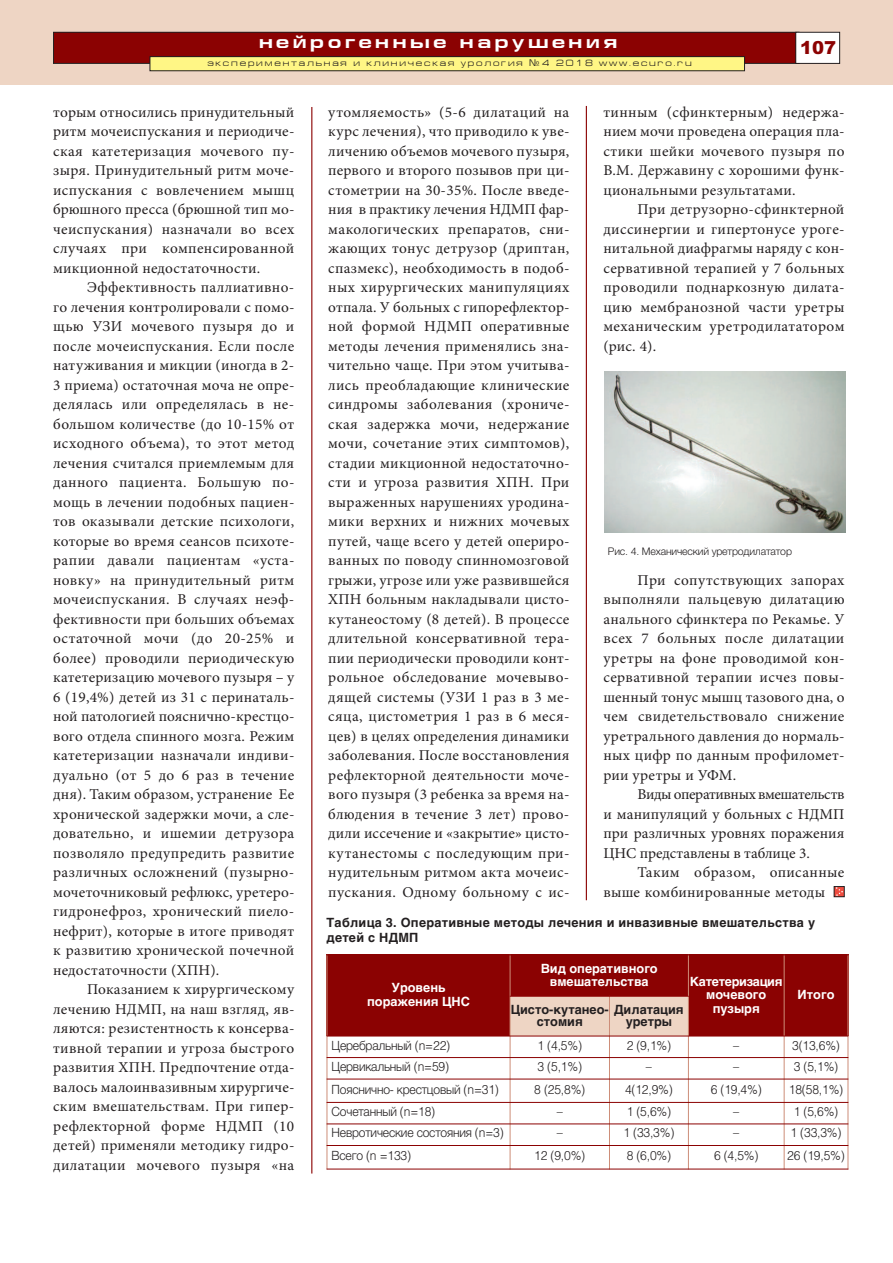
<style>
.page{position:relative;width:893px;height:1263px;background:#fff}
.page>*{position:absolute;margin:0;border:0;box-sizing:border-box;transform-origin:0 0}
.t1{font:700 18px "Europe Ext";letter-spacing:.2em;color:#fff}
.t2{font:900 18px "Arial";color:#8b0202}
.t3{font:15px/19.5px "Minion Pro";letter-spacing:.02em;color:#231f20;text-align:justify}
.t4{font:300 12.75px "Helvetica";letter-spacing:-.015em;color:#231f20;scale:.95 1}
.t5{font:700 12.75px/13.5px "Helvetica";color:#fff;text-align:center}
.t6{font:700 12.75px/15px "Helvetica";letter-spacing:.02em;color:#231f20}
.t7{font:700 12.75px/12px "Helvetica";color:#231f20}
.t8{font:300 10.5px "Helvetica";letter-spacing:-.015em;color:#231f20}
.t9{font:9px "Europe Ext Normal";letter-spacing:.2em;color:#231f20}
.s1{font-family:"Europe"}
</style>
<div class="page">
<hr style="left:311px;top:107px;width:1px;height:1066px;background:#8b0202">
<hr style="left:586px;top:106px;width:1px;height:794px;background:#8b0202">
<div style="left:834px;top:886px;width:10px;height:11px;border:1px solid #231f20"></div>
<svg style="left:835px;top:886px;width:9px;height:10px"></svg>
<div style="left:0;top:0;width:893px;height:85px;background:#eed5c4"></div>
<div style="left:54px;top:33px;width:745px;height:30px;background:#8b0202"></div>
<div style="left:53px;top:32px;width:746px;height:32px;border:1px solid #231f20"></div>
<div style="left:796px;top:33px;width:43px;height:30px;background:#fff"></div>
<div style="left:795px;top:32px;width:45px;height:32px;border:1px solid #231f20"></div>
<div style="left:150px;top:57px;width:594px;height:13px;background:#fff685"></div>
<div style="left:150px;top:56px;width:595px;height:15px;border:1px solid #231f20"></div>
<img style="left:605px;top:371px;width:241px;height:162px">
<div style="left:327px;top:954px;width:183px;height:82px;background:#8b0202"></div>
<div style="left:510px;top:954px;width:178px;height:42px;background:#8b0202"></div>
<div style="left:688px;top:954px;width:96px;height:82px;background:#8b0202"></div>
<div style="left:784px;top:954px;width:64px;height:82px;background:#8b0202"></div>
<div style="left:510px;top:996px;width:99px;height:40px;background:#eed5c4"></div>
<div style="left:609px;top:996px;width:79px;height:40px;background:#eed5c4"></div>
<hr style="left:327px;top:954px;width:1px;height:215px;background:#cd8d78">
<hr style="left:510px;top:954px;width:1px;height:215px;background:#cd8d78">
<hr style="left:609px;top:996px;width:1px;height:173px;background:#cd8d78">
<hr style="left:688px;top:954px;width:1px;height:215px;background:#cd8d78">
<hr style="left:784px;top:954px;width:1px;height:215px;background:#cd8d78">
<hr style="left:848px;top:954px;width:1px;height:215px;background:#cd8d78">
<hr style="left:327px;top:954px;width:521px;height:1px;background:#8b0202">
<hr style="left:510px;top:996px;width:179px;height:1px;background:#8b0202">
<hr style="left:327px;top:1036px;width:521px;height:1px;background:#8b0202">
<hr style="left:327px;top:1057px;width:521px;height:1px;background:#8b0202">
<hr style="left:327px;top:1079px;width:521px;height:1px;background:#8b0202">
<hr style="left:327px;top:1102px;width:521px;height:1px;background:#8b0202">
<hr style="left:327px;top:1123px;width:521px;height:1px;background:#8b0202">
<hr style="left:327px;top:1145px;width:521px;height:1px;background:#8b0202">
<hr style="left:327px;top:1169px;width:521px;height:1px;background:#8b0202">
<p class="t1" style="left:259px;top:31px;width:360px">нейрогенные нарушения</p>
<p class="t9" style="left:207px;top:58px;width:486px">экспериментальная и клиническая урология <span class="s1">¹</span>4 2018 www.ecuro.ru</p>
<p class="t2" style="left:800px;top:37px;width:38px">107</p>
<p class="t3" style="left:53px;top:104px;width:243px">торым относились принудительный ритм мочеиспускания и периодиче&shy;ская катетеризация мочевого пу&shy;зыря. Принудительный ритм моче&shy;испускания с вовлечением мышц брюшного пресса (брюшной тип мо&shy;чеиспускания) назначали во всех случаях при компенсированной микционной недостаточности.</p>
<p class="t3" style="left:53px;top:279px;width:243px;text-indent:34px">Эффективность паллиативно&shy;го лечения контролировали с помо&shy;щью УЗИ мочевого пузыря до и после мочеиспускания. Если после натуживания и микции (иногда в 2- 3 приема) остаточная моча не опре&shy;делялась или определялась в не&shy;большом количестве (до 10-15% от исходного объема), то этот метод лечения считался приемлемым для данного пациента. Большую по&shy;мощь в лечении подобных пациен&shy;тов оказывали детские психологи, которые во время сеансов психоте&shy;рапии давали пациентам «уста&shy;новку» на принудительный ритм мочеиспускания. В случаях неэф&shy;фективности при больших объемах остаточной мочи (до 20-25% и более) проводили периодическую катетеризацию мочевого пузыря – у 6 (19,4%) детей из 31 с перинаталь&shy;ной патологией пояснично-крестцо&shy;вого отдела спинного мозга. Режим катетеризации назначали индиви&shy;дуально (от 5 до 6 раз в течение дня). Таким образом, устранение Ее хронической задержки мочи, а сле&shy;довательно, и ишемии детрузора позволяло предупредить развитие различных осложнений (пузырно&shy;мочеточниковый рефлюкс, уретеро&shy;гидронефроз, хронический пиело&shy;нефрит), которые в итоге приводят к развитию хронической почечной недостаточности (ХПН).</p>
<p class="t3" style="left:53px;top:981px;width:243px;text-indent:34px">Показанием к хирургическому лечению НДМП, на наш взгляд, яв&shy;ляются: резистентность к консерва&shy;тивной терапии и угроза быстрого развития ХПН. Предпочтение отда&shy;валось малоинвазивным хирургиче&shy;ским вмешательствам. При гипер&shy;рефлекторной форме НДМП (10 детей) применяли методику гидро&shy;дилатации мочевого пузыря «на</p>
<p class="t3" style="left:328px;top:104px;width:243px">утомляемость» (5-6 дилатаций на курс лечения), что приводило к уве&shy;личению объемов мочевого пузыря, первого и второго позывов при ци&shy;стометрии на 30-35%. После введе&shy;ния в практику лечения НДМП фар&shy;макологических препаратов, сни&shy;жающих тонус детрузор (дриптан, спазмекс), необходимость в подоб&shy;ных хирургических манипуляциях отпала. У больных с гипорефлектор&shy;ной формой НДМП оперативные методы лечения применялись зна&shy;чительно чаще. При этом учитыва&shy;лись преобладающие клинические синдромы заболевания (хрониче&shy;ская задержка мочи, недержание мочи, сочетание этих симптомов), стадии микционной недостаточно&shy;сти и угроза развития ХПН. При выраженных нарушениях уродина&shy;мики верхних и нижних мочевых путей, чаще всего у детей опериро&shy;ванных по поводу спинномозговой грыжи, угрозе или уже развившейся ХПН больным накладывали цисто&shy;кутанеостому (8 детей). В процессе длительной консервативной тера&shy;пии периодически проводили конт&shy;рольное обследование мочевыво&shy;дящей системы (УЗИ 1 раз в 3 ме&shy;сяца, цистометрия 1 раз в 6 меся&shy;цев) в целях определения динамики заболевания. После восстановления рефлекторной деятельности моче&shy;вого пузыря (3 ребенка за время на&shy;блюдения в течение 3 лет) прово&shy;дили иссечение и «закрытие» цисто&shy;кутанестомы с последующим при&shy;нудительным ритмом акта мочеис&shy;пускания. Одному больному с ис-</p>
<p class="t3" style="left:603px;top:104px;width:243px">тинным (сфинктерным) недержа&shy;нием мочи проведена операция пла&shy;стики шейки мочевого пузыря по В.М. Державину с хорошими функ&shy;циональными результатами.</p>
<p class="t3" style="left:603px;top:201px;width:243px;text-indent:34px">При детрузорно-сфинктерной диссинергии и гипертонусе уроге&shy;нитальной диафрагмы наряду с кон&shy;сервативной терапией у 7 больных проводили поднаркозную дилата&shy;цию мембранозной части уретры механическим уретродилататором (рис. 4).</p>
<p class="t8" style="left:608px;top:542px;width:186px">Рис. 4. Механический уретродилататор</p>
<p class="t3" style="left:603px;top:572px;width:243px;text-indent:34px">При сопутствующих запорах выполняли пальцевую дилатацию анального сфинктера по Рекамье. У всех 7 больных после дилатации уретры на фоне проводимой кон&shy;сервативной терапии исчез повы&shy;шенный тонус мышц тазового дна, о чем свидетельствовало снижение уретрального давления до нормаль&shy;ных цифр по данным профиломет&shy;рии уретры и УФМ.</p>
<p class="t3" style="left:603px;top:786px;width:243px;text-indent:34px">Виды оперативных вмешательств и манипуляций у больных с НДМП при различных уровнях поражения ЦНС представлены в таблице 3.</p>
<p class="t3" style="left:603px;top:864px;width:243px;text-indent:34px">Таким образом, описанные выше комбинированные методы</p>
<p class="t6" style="left:327px;top:915px;width:490px">Таблица 3. Оперативные методы лечения и инвазивные вмешательства у детей с НДМП</p>
<p class="t5" style="left:367px;top:981px;width:104px">Уровень поражения ЦНС</p>
<p class="t5" style="left:541px;top:961px;width:119px">Вид оперативного вмешательства</p>
<p class="t7" style="left:537px;top:1003px;width:148px;text-indent:-26px">Цисто-кутанео- Дилатация стомия</p>
<p class="t6" style="left:626px;top:1014px;width:48px">уретры</p>
<p class="t5" style="left:690px;top:974px;width:94px">Катетеризация мочевого пузыря</p>
<p class="t5" style="left:798px;top:988px;width:38px">Итого</p>
<p class="t4" style="left:332px;top:1034px;width:126px">Церебральный (n=22)</p>
<p class="t4" style="left:537px;top:1034px;width:48px">1 (4,5%)</p>
<p class="t4" style="left:627px;top:1034px;width:48px">2 (9,1%)</p>
<p class="t4" style="left:733px;top:1034px;width:8px">–</p>
<p class="t4" style="left:792px;top:1034px;width:52px">3(13,6%)</p>
<p class="t4" style="left:332px;top:1056px;width:125px">Цервикальный (n=59)</p>
<p class="t4" style="left:537px;top:1056px;width:48px">3 (5,1%)</p>
<p class="t4" style="left:646px;top:1056px;width:8px">–</p>
<p class="t4" style="left:733px;top:1056px;width:8px">–</p>
<p class="t4" style="left:794px;top:1056px;width:48px">3 (5,1%)</p>
<p class="t4" style="left:332px;top:1078px;width:178px">Пояснично- крестцовый (n=31)</p>
<p class="t4" style="left:534px;top:1078px;width:55px">8 (25,8%)</p>
<p class="t4" style="left:625px;top:1078px;width:52px">4(12,9%)</p>
<p class="t4" style="left:711px;top:1078px;width:55px">6 (19,4%)</p>
<p class="t4" style="left:789px;top:1078px;width:59px">18(58,1%)</p>
<p class="t4" style="left:332px;top:1100px;width:111px">Сочетанный (n=18)</p>
<p class="t4" style="left:557px;top:1100px;width:8px">–</p>
<p class="t4" style="left:627px;top:1100px;width:48px">1 (5,6%)</p>
<p class="t4" style="left:733px;top:1100px;width:8px">–</p>
<p class="t4" style="left:794px;top:1100px;width:48px">1 (5,6%)</p>
<p class="t4" style="left:332px;top:1122px;width:183px">Невротические состояния (n=3)</p>
<p class="t4" style="left:557px;top:1122px;width:8px">–</p>
<p class="t4" style="left:623px;top:1122px;width:55px">1 (33,3%)</p>
<p class="t4" style="left:733px;top:1122px;width:8px">–</p>
<p class="t4" style="left:790px;top:1122px;width:55px">1 (33,3%)</p>
<p class="t4" style="left:332px;top:1145px;width:85px">Всего (n =133)</p>
<p class="t4" style="left:534px;top:1145px;width:55px">12 (9,0%)</p>
<p class="t4" style="left:627px;top:1145px;width:48px">8 (6,0%)</p>
<p class="t4" style="left:714px;top:1145px;width:48px">6 (4,5%)</p>
<p class="t4" style="left:787px;top:1145px;width:62px">26 (19,5%)</p>
</div>
